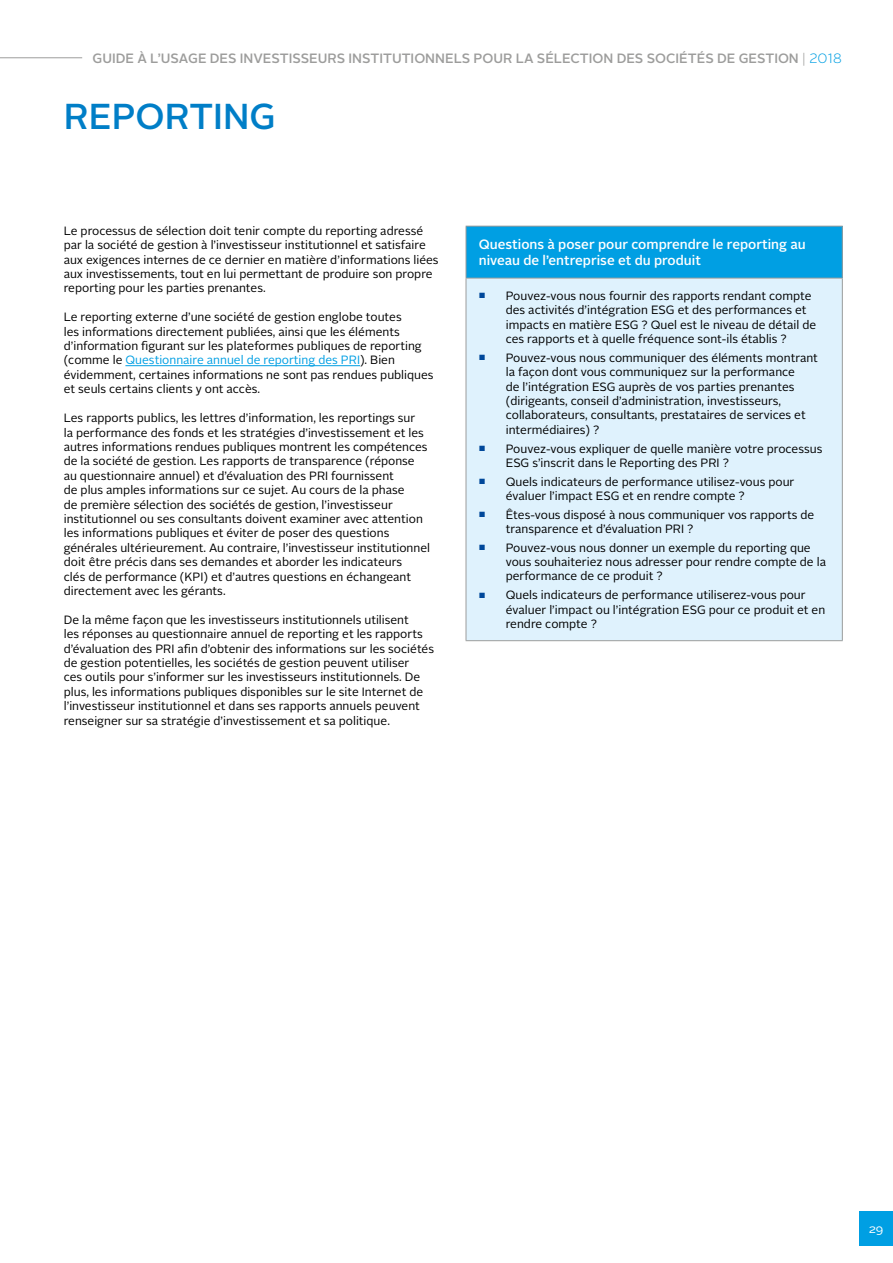
<style>
.page{position:relative;width:893px;height:1263px;background:#fff}
.page>*{position:absolute;margin:0;border:0;box-sizing:border-box;transform-origin:0 0}
._1_Title{font:500 36px "Alright Sans";color:#007ec7}
.t1{font:500 13.5px "Alright Sans";color:#9d9d9c}
._5_Paragraph_Subtitl{font:500 13.5px/16.2px "Alright Sans";color:#fff}
._2_Body{font:12px/14.4px "Alright Sans";color:#000}
.t2{font:12px "Alright Sans";color:#fff}
.s1{font-weight:300}
.s2{font-weight:300;color:#009fe3}
.s3{color:#009fe3}
.s4{font-size:7.5px;color:#00489a}
</style>
<div class="page">
<div style="left:859px;top:1212px;width:34px;height:34px;background:#009fe3"></div>
<hr style="left:0;top:57px;width:82px;height:1px;background:#9d9d9c">
<hr style="left:125px;top:365px;width:235px;height:1px;background:#009fe3">
<div style="left:466px;top:226px;width:376px;height:52px;background:#009fe3"></div>
<div style="left:466px;top:278px;width:376px;height:363px;background:#dff2fd"></div>
<hr style="left:466px;top:226px;width:377px;height:1px;background:#9d9d9c">
<hr style="left:466px;top:226px;width:1px;height:52px;background:#9d9d9c">
<hr style="left:842px;top:226px;width:1px;height:52px;background:#9d9d9c">
<hr style="left:466px;top:278px;width:377px;height:1px;background:#9d9d9c">
<hr style="left:466px;top:278px;width:1px;height:362px;background:#9d9d9c">
<hr style="left:842px;top:278px;width:1px;height:362px;background:#9d9d9c">
<hr style="left:466px;top:640px;width:377px;height:1px;background:#9d9d9c">
<p class="t1" style="left:93px;top:49px;width:751px">GUIDE À L’USAGE DES INVESTISSEURS INSTITUTIONNELS POUR LA SÉLECTION DES SOCIÉTÉS DE GESTION <span class="s1">|</span> <span class="s2">2018</span></p>
<p class="_1_Title" style="left:64px;top:92px;width:213px">REPORTING</p>
<p class="_2_Body" style="left:64px;top:224px;width:376px">Le processus de sélection doit tenir compte du reporting adressé par la société de gestion à l’investisseur institutionnel et satisfaire aux exigences internes de ce dernier en matière d’informations liées aux investissements, tout en lui permettant de produire son propre reporting pour les parties prenantes.</p>
<p class="_2_Body" style="left:64px;top:310px;width:371px">Le reporting externe d’une société de gestion englobe toutes<br>les informations directement publiées, ainsi que les éléments d’information figurant sur les plateformes publiques de reporting (comme le <span class="s3">Questionnaire annuel de reporting des PRI</span>). Bien évidemment, certaines informations ne sont pas rendues publiques et seuls certains clients y ont accès.</p>
<p class="_2_Body" style="left:64px;top:411px;width:368px">Les rapports publics, les lettres d’information, les reportings sur<br>la performance des fonds et les stratégies d’investissement et les autres informations rendues publiques montrent les compétences de la société de gestion. Les rapports de transparence (réponse au questionnaire annuel) et d’évaluation des PRI fournissent<br>de plus amples informations sur ce sujet. Au cours de la phase<br>de première sélection des sociétés de gestion, l’investisseur institutionnel ou ses consultants doivent examiner avec attention les informations publiques et éviter de poser des questions générales ultérieurement. Au contraire, l’investisseur institutionnel doit être précis dans ses demandes et aborder les indicateurs<br>clés de performance (KPI) et d’autres questions en échangeant directement avec les gérants.</p>
<p class="_2_Body" style="left:64px;top:612px;width:372px">De la même façon que les investisseurs institutionnels utilisent<br>les réponses au questionnaire annuel de reporting et les rapports d’évaluation des PRI afin d’obtenir des informations sur les sociétés de gestion potentielles, les sociétés de gestion peuvent utiliser<br>ces outils pour s’informer sur les investisseurs institutionnels. De plus, les informations publiques disponibles sur le site Internet de l’investisseur institutionnel et dans ses rapports annuels peuvent renseigner sur sa stratégie d’investissement et sa politique.</p>
<p class="_5_Paragraph_Subtitl" style="left:479px;top:236px;width:328px">Questions à poser pour comprendre le reporting au niveau de l’entreprise et du produit</p>
<p class="_2_Body" style="left:506px;top:289px;width:312px;text-indent:-27px"><span class="s4">■</span> Pouvez-vous nous fournir des rapports rendant compte des activités d’intégration ESG et des performances et impacts en matière ESG ? Quel est le niveau de détail de ces rapports et à quelle fréquence sont-ils établis ?</p>
<p class="_2_Body" style="left:506px;top:351px;width:314px;text-indent:-27px"><span class="s4">■</span> Pouvez-vous nous communiquer des éléments montrant la façon dont vous communiquez sur la performance<br>de l’intégration ESG auprès de vos parties prenantes (dirigeants, conseil d’administration, investisseurs, collaborateurs, consultants, prestataires de services et intermédiaires) ?</p>
<p class="_2_Body" style="left:506px;top:441px;width:318px;text-indent:-27px"><span class="s4">■</span> Pouvez-vous expliquer de quelle manière votre processus<br>ESG s’inscrit dans le Reporting des PRI ?</p>
<p class="_2_Body" style="left:506px;top:474px;width:290px;text-indent:-27px"><span class="s4">■</span> Quels indicateurs de performance utilisez-vous pour évaluer l’impact ESG et en rendre compte ?</p>
<p class="_2_Body" style="left:506px;top:507px;width:310px;text-indent:-27px"><span class="s4">■</span> Êtes-vous disposé à nous communiquer vos rapports de transparence et d’évaluation PRI ?</p>
<p class="_2_Body" style="left:506px;top:540px;width:322px;text-indent:-27px"><span class="s4">■</span> Pouvez-vous nous donner un exemple du reporting que vous souhaiteriez nous adresser pour rendre compte de la performance de ce produit ?</p>
<p class="_2_Body" style="left:506px;top:588px;width:321px;text-indent:-27px"><span class="s4">■</span> Quels indicateurs de performance utiliserez-vous pour évaluer l’impact ou l’intégration ESG pour ce produit et en rendre compte ?</p>
<p class="t2" style="left:869px;top:1221px;width:16px">29</p>
</div>
